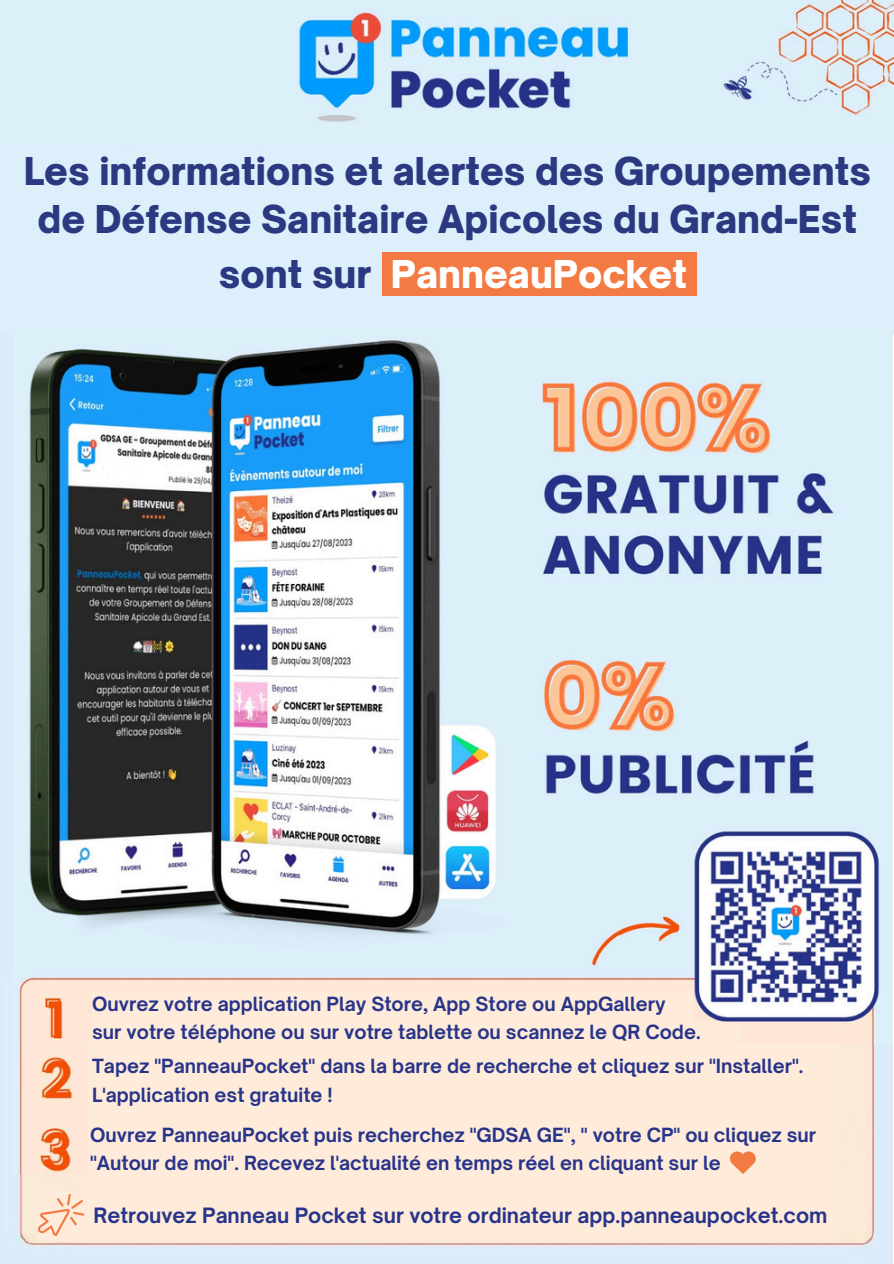
<style>
.page{position:relative;width:894px;height:1264px;background:#fff}
.page>*{position:absolute;margin:0;border:0;box-sizing:border-box;transform-origin:0 0}
.t1{font:900 36.75px/48.3px "Open Sauce One";color:#2c3880;text-align:center}
.t2{font:900 36.75px "Open Sauce One";color:#fff}
.t3{font:700 20.25px "Open Sauce One";color:#27348a}
.t4{font:700 18.75px/28.2px "Open Sauce One";color:#27348a}
.s1{color:#2c3880}
</style>
<div class="page">
<img style="left:0;top:333px;width:892px;height:930px">
<div style="left:82px;top:1006px;width:757px;height:234px;background:#feebda"></div>
<svg style="left:730px;top:1151px;width:25px;height:23px"></svg>
<div style="left:0;top:123px;width:892px;height:210px;background:#ddeffb"></div>
<div style="left:382px;top:252px;width:314px;height:44px;background:#f37a42"></div>
<img style="left:0;top:0;width:893px;height:149px">
<img style="left:14px;top:333px;width:878px;height:710px">
<div style="left:92px;top:991px;width:600px;height:52px;background:#feebda"></div>
<svg style="left:692px;top:1021px;width:50px;height:22px"></svg>
<div style="left:36px;top:1192px;width:56px;height:48px;background:#feebda"></div>
<svg style="left:38px;top:1194px;width:47px;height:42px"></svg>
<img style="left:15px;top:1043px;width:67px;height:130px">
<h1 class="t1" style="left:24px;top:146px;width:848px">Les informations et alertes des Groupements de Défense Sanitaire Apicoles du Grand-Est</h1>
<h1 class="t2" style="left:219px;top:252px;width:469px"><span class="s1">sont sur</span> PanneauPocket</h1>
<p class="t4" style="left:92px;top:989px;width:575px">Ouvrez votre application Play Store, App Store ou AppGallery</p>
<p class="t4" style="left:92px;top:1018px;width:609px">sur votre téléphone ou sur votre tablette ou scannez le QR Code.</p>
<p class="t4" style="left:92px;top:1052px;width:712px">Tapez "PanneauPocket" dans la barre de recherche et cliquez sur "Installer".</p>
<p class="t4" style="left:92px;top:1080px;width:242px">L'application est gratuite !</p>
<p class="t4" style="left:90px;top:1120px;width:727px">Ouvrez PanneauPocket puis recherchez "GDSA GE", " votre CP" ou cliquez sur "Autour de moi". Recevez l'actualité en temps réel en cliquant sur le</p>
<p class="t3" style="left:94px;top:1202px;width:735px">Retrouvez Panneau Pocket sur votre ordinateur app.panneaupocket.com</p>
</div>
